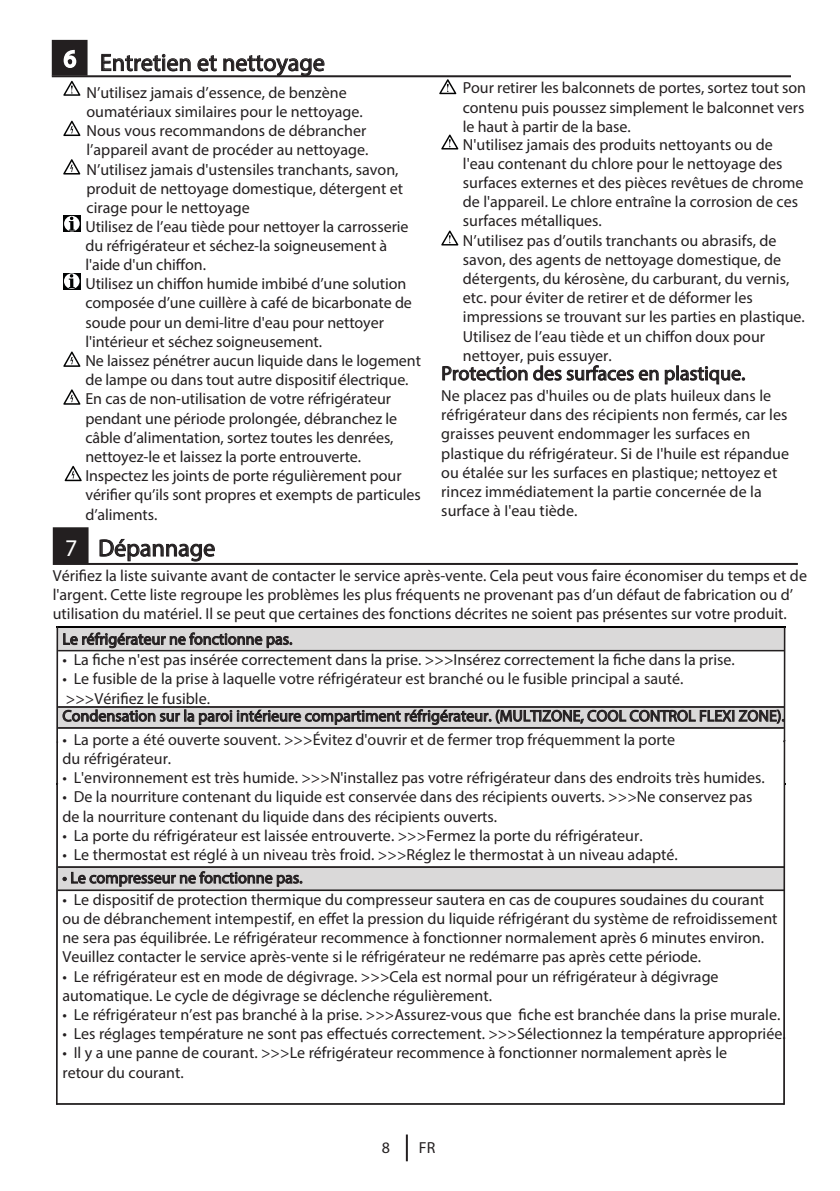
<style>
.page{position:relative;width:840px;height:1191px;background:#fff}
.page>*{position:absolute;margin:0;border:0;box-sizing:border-box;transform-origin:0 0}
.t1{font:24px "Myriad Pro";color:#231f20}
.t2{font:20px "Myriad Pro";color:#231f20}
.t3{font:16px/19.2px "Myriad Pro";color:#231f20}
.s1{color:#fff}
</style>
<div class="page">
<hr style="left:405px;top:1134px;width:2px;height:27px;background:#231f20">
<div style="left:53px;top:41px;width:33px;height:34px;background:#231f20"></div>
<div style="left:52px;top:40px;width:35px;height:36px;border:2px solid #231f20"></div>
<hr style="left:52px;top:75px;width:738px;height:2px;background:#231f20">
<svg style="left:63px;top:49px;width:14px;height:19px"></svg>
<svg style="left:63px;top:121px;width:17px;height:15px"></svg>
<svg style="left:63px;top:351px;width:17px;height:16px"></svg>
<svg style="left:63px;top:389px;width:17px;height:16px"></svg>
<svg style="left:65px;top:466px;width:17px;height:15px"></svg>
<svg style="left:63px;top:159px;width:17px;height:15px"></svg>
<svg style="left:63px;top:215px;width:17px;height:17px"></svg>
<svg style="left:64px;top:216px;width:16px;height:15px"></svg>
<svg style="left:69px;top:217px;width:6px;height:14px"></svg>
<svg style="left:63px;top:273px;width:17px;height:16px"></svg>
<svg style="left:64px;top:273px;width:15px;height:16px"></svg>
<svg style="left:69px;top:274px;width:6px;height:14px"></svg>
<svg style="left:63px;top:81px;width:17px;height:15px"></svg>
<svg style="left:441px;top:135px;width:17px;height:14px"></svg>
<svg style="left:441px;top:230px;width:17px;height:15px"></svg>
<svg style="left:439px;top:79px;width:17px;height:15px"></svg>
<svg style="left:442px;top:366px;width:85px;height:15px"></svg>
<svg style="left:533px;top:365px;width:125px;height:16px"></svg>
<svg style="left:664px;top:365px;width:80px;height:19px"></svg>
<svg style="left:101px;top:53px;width:90px;height:19px"></svg>
<svg style="left:197px;top:55px;width:128px;height:21px"></svg>
<div style="left:54px;top:528px;width:33px;height:34px;background:#231f20"></div>
<div style="left:53px;top:527px;width:35px;height:36px;border:2px solid #231f20"></div>
<hr style="left:53px;top:563px;width:744px;height:2px;background:#231f20">
<svg style="left:99px;top:538px;width:116px;height:24px"></svg>
<svg style="left:56px;top:626px;width:728px;height:479px"></svg>
<hr style="left:57px;top:1103px;width:726px;height:1px;background:#231f20">
<h1 class="t1" style="left:100px;top:51px;width:226px">Entretien et nettoyage</h1>
<p class="t3" style="left:85px;top:83px;width:337px">N’utilisez jamais d’essence, de benzène oumatériaux similaires pour le nettoyage.<br>Nous vous recommandons de débrancher l’appareil avant de procéder au nettoyage.<br>N’utilisez jamais d'ustensiles tranchants, savon, produit de nettoyage domestique, détergent et cirage pour le nettoyage<br>Utilisez de l’eau tiède pour nettoyer la carrosserie du réfrigérateur et séchez-la soigneusement à l'aide d'un chiffon.<br>Utilisez un chiffon humide imbibé d’une solution composée d’une cuillère à café de bicarbonate de soude pour un demi-litre d'eau pour nettoyer l'intérieur et séchez soigneusement.<br>Ne laissez pénétrer aucun liquide dans le logement de lampe ou dans tout autre dispositif électrique.<br>En cas de non-utilisation de votre réfrigérateur pendant une période prolongée, débranchez le câble d’alimentation, sortez toutes les denrées, nettoyez-le et laissez la porte entrouverte.<br>Inspectez les joints de porte régulièrement pour vérifier qu’ils sont propres et exempts de particules d’aliments.</p>
<p class="t3" style="left:462px;top:79px;width:344px">Pour retirer les balconnets de portes, sortez tout son contenu puis poussez simplement le balconnet vers le haut à partir de la base.<br>N'utilisez jamais des produits nettoyants ou de l'eau contenant du chlore pour le nettoyage des surfaces externes et des pièces revêtues de chrome de l'appareil. Le chlore entraîne la corrosion de ces surfaces métalliques.<br>N’utilisez pas d’outils tranchants ou abrasifs, de savon, des agents de nettoyage domestique, de détergents, du kérosène, du carburant, du vernis, etc. pour éviter de retirer et de déformer les impressions se trouvant sur les parties en plastique.<br>Utilisez de l’eau tiède et un chiffon doux pour nettoyer, puis essuyer.</p>
<p class="t2" style="left:441px;top:363px;width:305px">Protection des surfaces en plastique.</p>
<p class="t3" style="left:441px;top:386px;width:349px">Ne placez pas d'huiles ou de plats huileux dans le réfrigérateur dans des récipients non fermés, car les graisses peuvent endommager les surfaces en plastique du réfrigérateur. Si de I'huile est répandue ou étalée sur les surfaces en plastique; nettoyez et rincez immédiatement la partie concernée de la surface à I'eau tiède.</p>
<h1 class="t1" style="left:65px;top:536px;width:151px"><span class="s1">7</span> Dépannage</h1>
<p class="t3" style="left:53px;top:566px;width:755px">Vérifiez la liste suivante avant de contacter le service après-vente. Cela peut vous faire économiser du temps et de l'argent. Cette liste regroupe les problèmes les plus fréquents ne provenant pas d’un défaut de fabrication ou d’ utilisation du matériel. Il se peut que certaines des fonctions décrites ne soient pas présentes sur votre produit.</p>
<p class="t3" style="left:62px;top:630px;width:231px">Le réfrigérateur ne fonctionne pas.</p>
<p class="t3" style="left:62px;top:651px;width:673px">• La fiche n'est pas insérée correctement dans la prise. &gt;&gt;&gt;Insérez correctement la fiche dans la prise.</p>
<p class="t3" style="left:62px;top:670px;width:622px">• Le fusible de la prise à laquelle votre réfrigérateur est branché ou le fusible principal a sauté. &gt;&gt;&gt;Vérifiez le fusible.</p>
<p class="t3" style="left:62px;top:707px;width:723px">Condensation sur la paroi intérieure compartiment réfrigérateur. (MULTIZONE, COOL CONTROL FLEXI ZONE).</p>
<p class="t3" style="left:62px;top:730px;width:613px">• La porte a été ouverte souvent. &gt;&gt;&gt;Évitez d'ouvrir et de fermer trop fréquemment la porte du réfrigérateur.</p>
<p class="t3" style="left:62px;top:769px;width:703px">• L'environnement est très humide. &gt;&gt;&gt;N'installez pas votre réfrigérateur dans des endroits très humides.</p>
<p class="t3" style="left:62px;top:788px;width:691px">• De la nourriture contenant du liquide est conservée dans des récipients ouverts. &gt;&gt;&gt;Ne conservez pas de la nourriture contenant du liquide dans des récipients ouverts.</p>
<p class="t3" style="left:62px;top:826px;width:581px">• La porte du réfrigérateur est laissée entrouverte. &gt;&gt;&gt;Fermez la porte du réfrigérateur.</p>
<p class="t3" style="left:62px;top:845px;width:616px">• Le thermostat est réglé à un niveau très froid. &gt;&gt;&gt;Réglez le thermostat à un niveau adapté.</p>
<p class="t3" style="left:62px;top:868px;width:241px">• Le compresseur ne fonctionne pas.</p>
<p class="t3" style="left:62px;top:890px;width:716px">• Le dispositif de protection thermique du compresseur sautera en cas de coupures soudaines du courant ou de débranchement intempestif, en effet la pression du liquide réfrigérant du système de refroidissement ne sera pas équilibrée. Le réfrigérateur recommence à fonctionner normalement après 6 minutes environ.<br>Veuillez contacter le service après-vente si le réfrigérateur ne redémarre pas après cette période.</p>
<p class="t3" style="left:62px;top:967px;width:657px">• Le réfrigérateur est en mode de dégivrage. &gt;&gt;&gt;Cela est normal pour un réfrigérateur à dégivrage automatique. Le cycle de dégivrage se déclenche régulièrement.</p>
<p class="t3" style="left:62px;top:1005px;width:719px">• Le réfrigérateur n’est pas branché à la prise. &gt;&gt;&gt;Assurez-vous que fiche est branchée dans la prise murale.</p>
<p class="t3" style="left:62px;top:1024px;width:724px">• Les réglages température ne sont pas effectués correctement. &gt;&gt;&gt;Sélectionnez la température appropriée.</p>
<p class="t3" style="left:62px;top:1044px;width:665px">• Il y a une panne de courant. &gt;&gt;&gt;Le réfrigérateur recommence à fonctionner normalement après le retour du courant.</p>
<p class="t3" style="left:381px;top:1138px;width:10px">8</p>
<p class="t3" style="left:418px;top:1138px;width:18px">FR</p>
</div>
